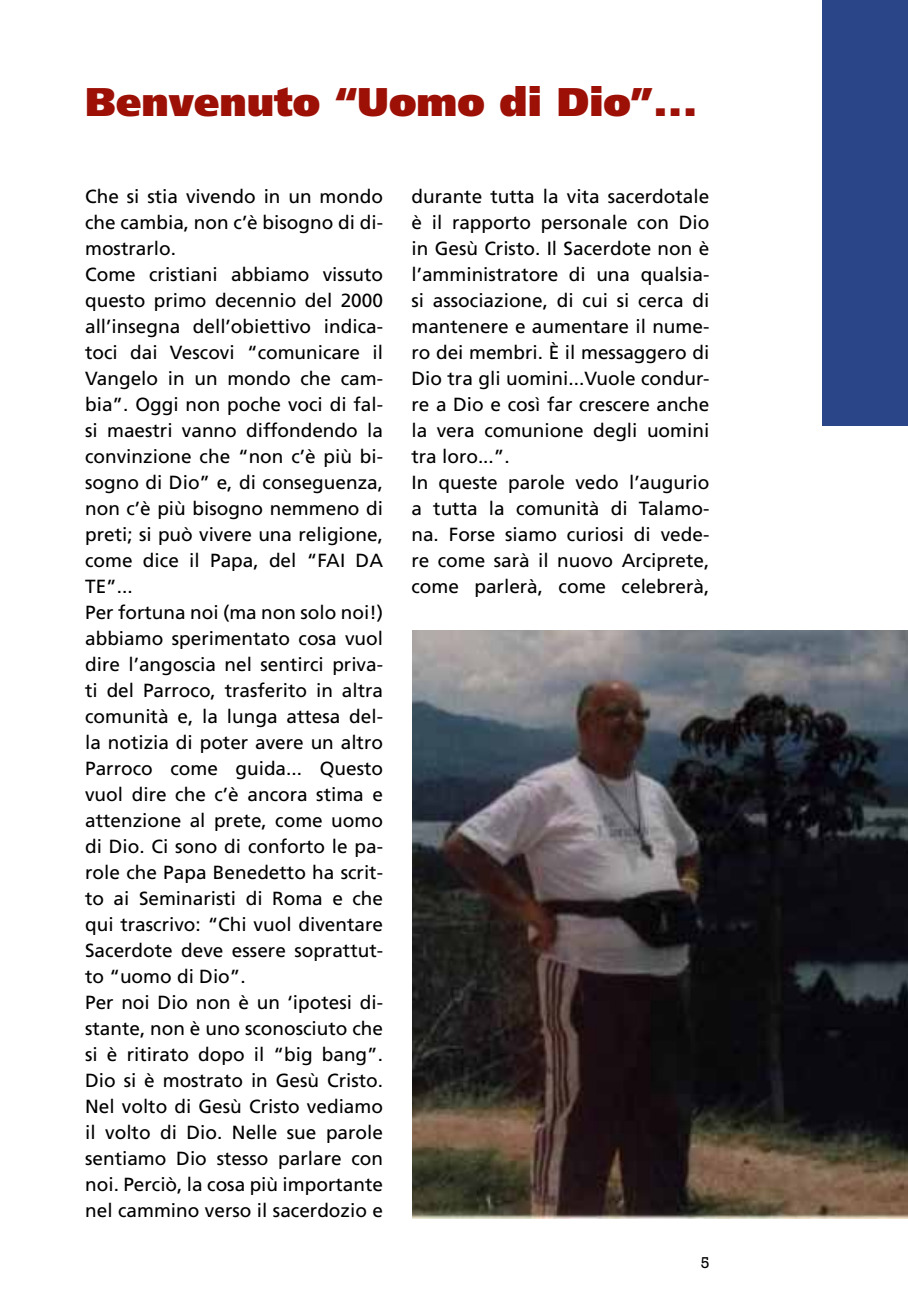
<style>
.page{position:relative;width:908px;height:1304px;background:#fff}
.page>*{position:absolute;margin:0;border:0;box-sizing:border-box;transform-origin:0 0}
.t1{font:900 40px "Frutiger";color:#9c1006}
.t2{font:19px/26px "Frutiger";color:#000}
.t3{font:16px "Rockwell";color:#000}
</style>
<div class="page">
<img style="left:412px;top:631px;width:495px;height:588px">
<div style="left:822px;top:0;width:85px;height:425px;background:#2a4689"></div>
<h1 class="t1" style="left:85px;top:77px;width:613px">Benvenuto “Uomo di Dio”...</h1>
<p class="t2" style="left:85px;top:183px;width:299px">Che si stia vivendo in un mondo che cambia, non c’è bisogno di di&shy;mostrarlo.<br>Come cristiani abbiamo vissuto questo primo decennio del 2000 all’insegna dell’obiettivo indica&shy;toci dai Vescovi “comunicare il<br>Vangelo in un mondo che cam&shy;bia”. Oggi non poche voci di fal&shy;si maestri vanno diffondendo la convinzione che “non c’è più bi&shy;sogno di Dio” e, di conseguenza, non c’è più bisogno nemmeno di preti; si può vivere una religione, come dice il Papa, del “FAI DA<br>TE”...<br>Per fortuna noi (ma non solo noi!) abbiamo sperimentato cosa vuol dire l’angoscia nel sentirci priva&shy;ti del Parroco, trasferito in altra comunità e, la lunga attesa del&shy;la notizia di poter avere un altro<br>Parroco come guida... Questo vuol dire che c’è ancora stima e attenzione al prete, come uomo di Dio. Ci sono di conforto le pa&shy;role che Papa Benedetto ha scrit&shy;to ai Seminaristi di Roma e che qui trascrivo: “Chi vuol diventare<br>Sacerdote deve essere soprattut&shy;to “uomo di Dio”.<br>Per noi Dio non è un ‘ipotesi di&shy;stante, non è uno sconosciuto che si è ritirato dopo il “big bang”.<br>Dio si è mostrato in Gesù Cristo.<br>Nel volto di Gesù Cristo vediamo il volto di Dio. Nelle sue parole sentiamo Dio stesso parlare con noi. Perciò, la cosa più importante nel cammino verso il sacerdozio e</p>
<p class="t2" style="left:411px;top:183px;width:299px">durante tutta la vita sacerdotale è il rapporto personale con Dio in Gesù Cristo. I l Sacerdote non è l’amministratore di una qualsia&shy;si associazione, di cui si cerca di mantenere e aumentare il nume&shy;ro dei membri. È il messaggero di<br>Dio tra gli uomini...Vuole condur&shy;re a Dio e così far crescere anche la vera comunione degli uomini tra loro...”.<br>I n queste parole vedo l’augurio a tutta la comunità di Talamo&shy;na. Forse siamo curiosi di vede&shy;re come sarà il nuovo Arciprete, come parlerà, come celebrerà,</p>
<p class="t3" style="left:700px;top:1253px;width:10px">5</p>
</div>
